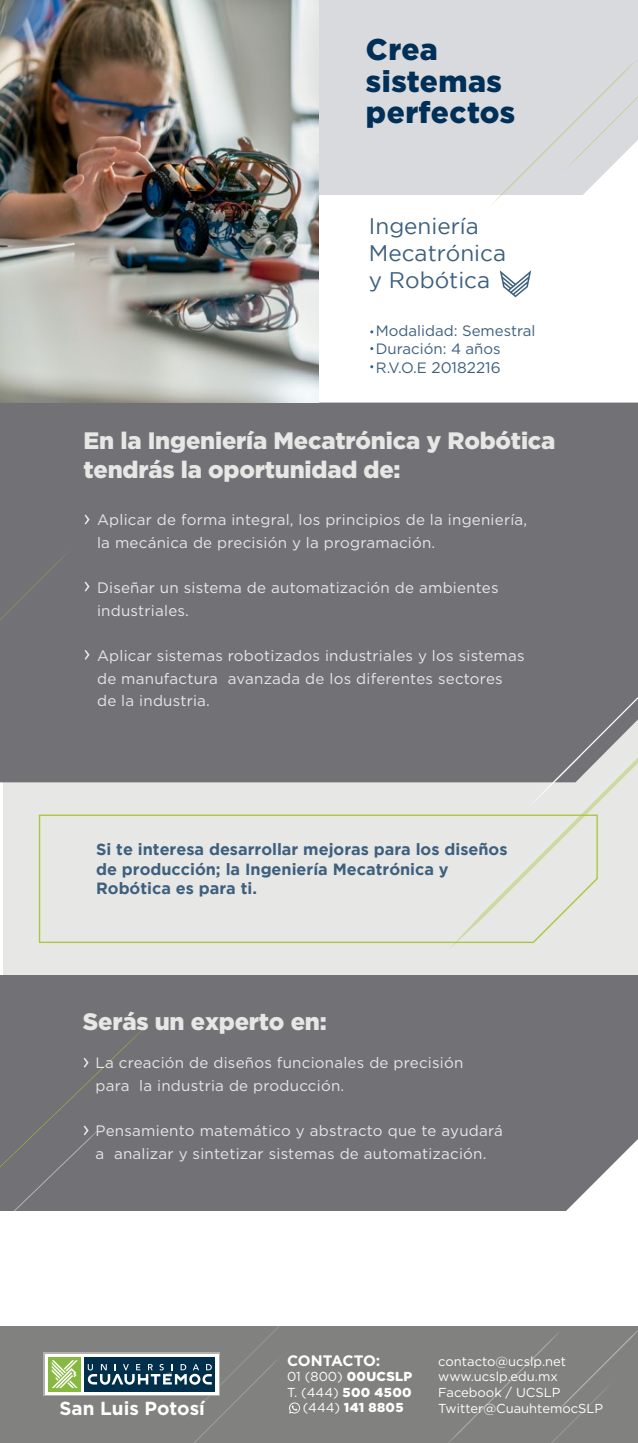
<style>
.page{position:relative;width:638px;height:1443px;background:#fff}
.page>*{position:absolute;margin:0;border:0;box-sizing:border-box;transform-origin:0 0}
.t1{font:900 30px/31.6px "Gotham";letter-spacing:.015em;color:#003057}
.t2{font:900 23.75px/28.5px "Gotham";letter-spacing:-.01em;color:#e7e7e6}
.t3{font:22.5px/27px "Gotham";color:#3d607e}
.t4{font:700 18.88px "Gotham";color:#fff}
.t5{font:700 16.25px/19.5px "Gotham";color:#3d607e}
.t6{font:15.38px "Gotham";color:#3c5f7e}
.t7{font:15.12px/22.6px "Gotham";letter-spacing:.015em;color:#e7e7e6}
.t8{font:700 15.12px "Gotham";letter-spacing:-.02em;color:#fff}
.t9{font:15px/18px "Gotham";color:#3d607e}
.t10{font:13px/15.6px "Gotham";color:#fff}
.t11{font:900 13px/15.6px "Gotham";letter-spacing:.025em;color:#fff;text-align:center}
.s1{font-size:15px;color:#3d607e}
.s2{font-weight:400}
</style>
<div class="page">
<div style="left:4px;top:665px;width:634px;height:310px;background:#e7e7e6"></div>
<div style="left:0;top:402px;width:638px;height:380px;background:#727176"></div>
<svg style="left:448px;top:658px;width:190px;height:291px;fill:#727176"></svg>
<div style="left:0;top:547px;width:73px;height:152px;background:#727176"></div>
<div style="left:0;top:975px;width:638px;height:236px;background:#727176"></div>
<div style="left:319px;top:0;width:319px;height:195px;background:#d8dade"></div>
<img style="left:0;top:0;width:319px;height:402px">
<svg style="left:488px;top:21px;width:150px;height:184px;background:#dbdde0"></svg>
<svg style="left:500px;top:270px;width:31px;height:27px"></svg>
<div style="left:0;top:1326px;width:638px;height:117px;background:#818180"></div>
<svg style="left:448px;top:1330px;width:190px;height:113px"></svg>
<svg style="left:85px;top:581px;width:5px;height:10px"></svg>
<svg style="left:85px;top:650px;width:5px;height:10px"></svg>
<svg style="left:0;top:1026px;width:146px;height:185px"></svg>
<svg style="left:85px;top:515px;width:5px;height:9px"></svg>
<svg style="left:566px;top:1139px;width:72px;height:72px"></svg>
<svg style="left:38px;top:814px;width:561px;height:129px"></svg>
<div style="left:44px;top:1352px;width:176px;height:44px;background:linear-gradient(to bottom,#fff,#fff)"></div>
<div style="left:84px;top:1357px;width:131px;height:34px;background:#002f4c"></div>
<div style="left:48px;top:1357px;width:33px;height:34px;background:#87b83f"></div>
<svg style="left:52px;top:1360px;width:26px;height:27px"></svg>
<svg style="left:88px;top:1326px;width:212px;height:117px"></svg>
<h1 class="t1" style="left:366px;top:33px;width:151px">Crea sistemas perfectos</h1>
<h3 class="t3" style="left:369px;top:212px;width:139px">Ingeniería<br>Mecatrónica y Robótica</h3>
<p class="t9" style="left:376px;top:321px;width:161px">Modalidad: Semestral<br>Duración: 4 años</p>
<p class="t6" style="left:376px;top:357px;width:126px"><span class="s1">R.V.O.E</span> 20182216</p>
<h2 class="t2" style="left:83px;top:426px;width:473px">En la Ingeniería Mecatrónica y Robótica tendrás la oportunidad de:</h2>
<p class="t7" style="left:97px;top:508px;width:432px">Aplicar de forma integral, los principios de la ingeniería, la mecánica de precisión y la programación.</p>
<p class="t7" style="left:97px;top:576px;width:403px">Diseñar un sistema de automatización de ambientes industriales.</p>
<p class="t7" style="left:97px;top:644px;width:429px">Aplicar sistemas robotizados industriales y los sistemas de manufactura avanzada de los diferentes sectores de la industria.</p>
<p class="t5" style="left:96px;top:839px;width:413px">Si te interesa desarrollar mejoras para los diseños de producción; la Ingeniería Mecatrónica y<br>Robótica es para ti.</p>
<h2 class="t2" style="left:83px;top:1007px;width:245px">Serás un experto en:</h2>
<p class="t7" style="left:96px;top:1051px;width:369px">La creación de diseños funcionales de precisión para la industria de producción.</p>
<p class="t7" style="left:96px;top:1119px;width:409px">Pensamiento matemático y abstracto que te ayudará a analizar y sintetizar sistemas de automatización.</p>
<p class="t4" style="left:60px;top:1395px;width:147px">San Luis Potosí</p>
<p class="t8" style="left:287px;top:1350px;width:95px">CONTACTO:</p>
<p class="t11" style="left:287px;top:1368px;width:127px"><span class="s2">01 (800)</span> 00UCSLP<br><span class="s2">T. (444)</span> 500 4500 <span class="s2">(444)</span> 141 8805</p>
<p class="t10" style="left:438px;top:1353px;width:166px">contacto@ucslp.net www.ucslp.edu.mx<br>Facebook / UCSLP<br>Twitter@CuauhtemocSLP</p>
</div>
